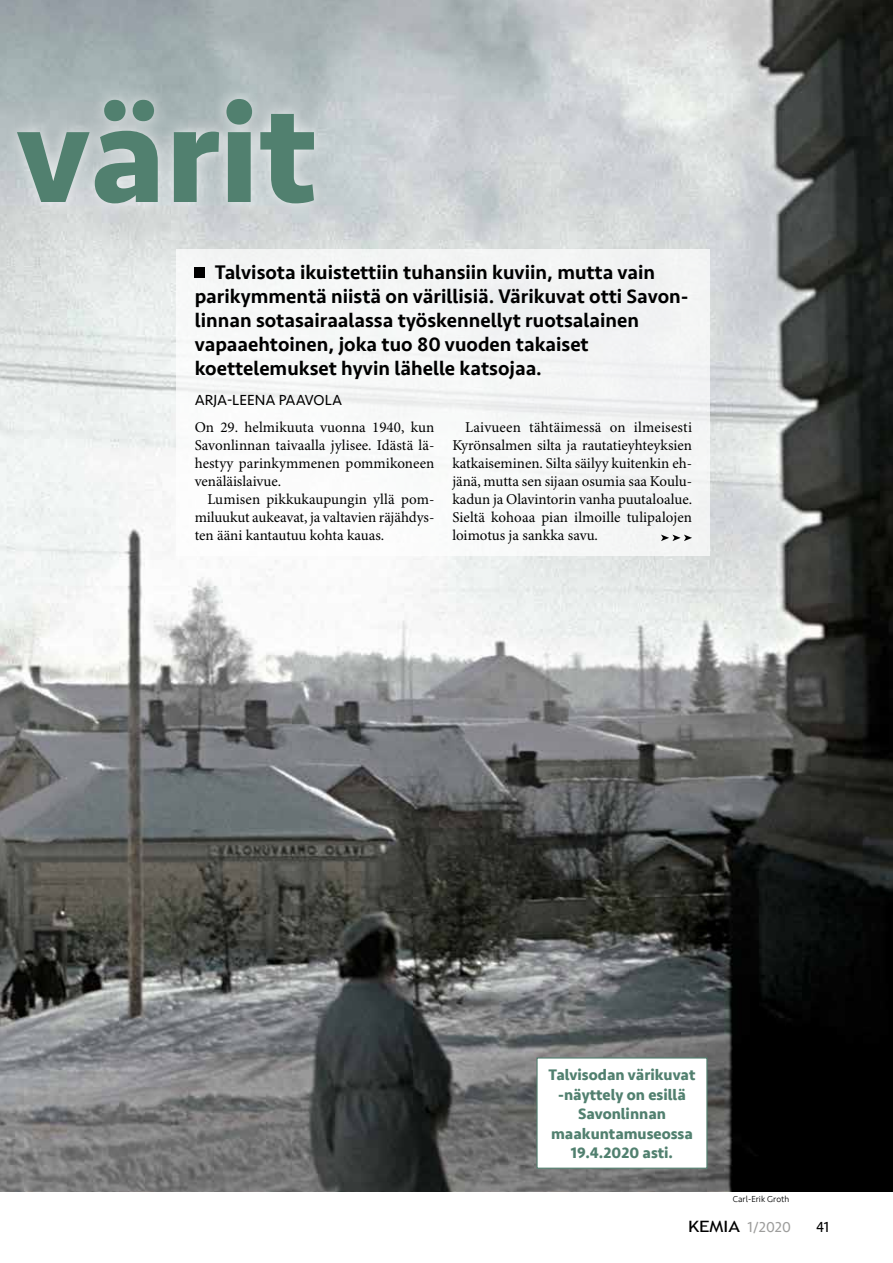
<style>
.page{position:relative;width:893px;height:1263px;background:#fff}
.page>*{position:absolute;margin:0;border:0;box-sizing:border-box;transform-origin:0 0}
.t1{font:700 142.5px "Seravek";color:#51806f}
.t2{font:500 20.25px/24px "Seravek";color:#000}
.t3{font:700 15.75px/19.5px "Seravek";color:#51806f;text-align:center}
.t4{font:15px/18px "Minion Pro";color:#000;text-align:justify}
.t5{font:15px "Seravek";color:#000}
.t6{font:15px "Seravek";color:#9d9d9c}
.t7{font:300 9px "Seravek";color:#000}
.s1{font-family:"Trebuchet MS";font-size:15.6px;color:#000}
</style>
<div class="page">
<img style="left:0;top:0;width:893px;height:1192px">
<div style="left:176px;top:250px;width:534px;height:306px;background:#f5f7f7"></div>
<div style="left:0;top:84px;width:329px;height:135px;background:#fff;opacity:.75"></div>
<div style="left:195px;top:268px;width:10px;height:10px;background:#000"></div>
<div style="left:536px;top:1057px;width:171px;height:112px;background:#fff;border:1px solid #51806f"></div>
<svg style="left:661px;top:535px;width:31px;height:6px"></svg>
<h1 class="t1" style="left:17px;top:41px;width:301px">värit</h1>
<p class="t2" style="left:195px;top:261px;width:495px;text-indent:20px">Talvisota ikuistettiin tuhansiin kuviin, mutta vain parikymmentä niistä on värillisiä. Värikuvat otti Savon&shy;linnan sotasairaalassa työskennellyt ruotsalainen vapaaehtoinen, joka tuo 80 vuoden takaiset koettelemukset hyvin lähelle katsojaa.</p>
<p class="t5" style="left:195px;top:389px;width:149px">ARJA-LEENA PAAVOLA</p>
<p class="t4" style="left:195px;top:419px;width:241px">On 29. helmikuuta vuonna 1940, kun Savonlinnan taivaalla jylisee. Idästä lä&shy;hestyy parinkymmenen pommikoneen venäläislaivue.</p>
<p class="t4" style="left:195px;top:491px;width:241px;text-indent:13px">Lumisen pikkukaupungin yllä pom&shy;miluukut aukeavat, ja valtavien räjähdys&shy;ten ääni kantautuu kohta kauas.</p>
<p class="t4" style="left:452px;top:419px;width:241px;text-indent:13px">Laivueen tähtäimessä on ilmeisesti Kyrönsalmen silta ja rautatieyhteyksien katkaiseminen. Silta säilyy kuitenkin eh&shy;jänä, mutta sen sijaan osumia saa Koulu&shy;kadun ja Olavintorin vanha puutaloalue.<br>Sieltä kohoaa pian ilmoille tulipalojen loimotus ja sankka savu.</p>
<p class="t3" style="left:549px;top:1065px;width:148px">Talvisodan värikuvat -näyttely on esillä<br>Savonlinnan maakuntamuseossa<br>19.4.2020 asti.</p>
<p class="t7" style="left:733px;top:1193px;width:58px">Carl-Erik Groth</p>
<p class="t6" style="left:688px;top:1215px;width:104px"><span class="s1">KEMIA</span> 1/2020</p>
<p class="t5" style="left:816px;top:1215px;width:14px">41</p>
</div>
